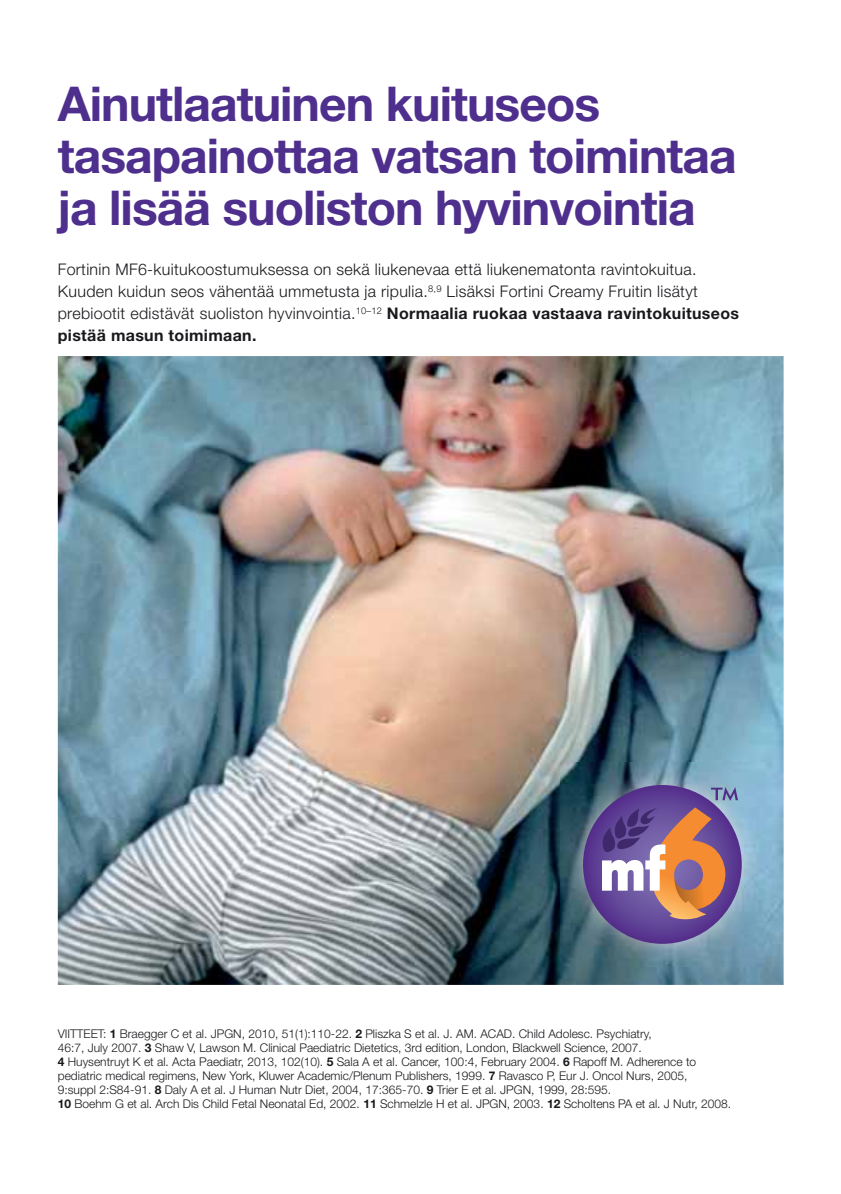
<style>
.page{position:relative;width:841px;height:1194px;background:#fff}
.page>*{position:absolute;margin:0;border:0;box-sizing:border-box;transform-origin:0 0}
.t1{font:700 48px/52px "Helvetica Neue LT Std";letter-spacing:-.02em;color:#4e2f8d}
.t2{font:300 16px/22px "Helvetica Neue LT Std";letter-spacing:.02em;color:#19181c}
.t3{font:300 12px/14px "Helvetica Neue LT Std";color:#19181c}
.s1{font-weight:700}
</style>
<div class="page">
<img style="left:58px;top:356px;width:725px;height:629px">
<img style="left:560px;top:762px;width:205px;height:204px">
<svg style="left:583px;top:785px;width:159px;height:158px;background:#856b8d"></svg>
<h1 class="t1" style="left:58px;top:84px;width:680px">Ainutlaatuinen kuituseos tasapainottaa vatsan toimintaa ja lisää suoliston hyvinvointia</h1>
<p class="t2" style="left:58px;top:261px;width:683px">Fortinin MF6-kuitukoostumuksessa on sekä liukenevaa että liukenematonta ravintokuitua.<br>Kuuden kuidun seos vähentää ummetusta ja ripulia.<sup>8,9</sup> Lisäksi Fortini Creamy Fruitin lisätyt prebiootit edistävät suoliston hyvinvointia.<sup>10–12</sup> <span class="s1">Normaalia ruokaa vastaava ravintokuituseos pistää masun toimimaan.</span></p>
<p class="t3" style="left:58px;top:1027px;width:675px">VIITTEET: <span class="s1">1</span> Braegger C et al. JPGN, 2010, 51(1):110-22. <span class="s1">2</span> Pliszka S et al. J. AM. ACAD. Child Adolesc. Psychiatry,<br>46:7, July 2007. <span class="s1">3</span> Shaw V, Lawson M. Clinical Paediatric Dietetics, 3rd edition, London, Blackwell Science, 2007.<br><span class="s1">4</span> Huysentruyt K et al. Acta Paediatr, 2013, 102(10). <span class="s1">5</span> Sala A et al. Cancer, 100:4, February 2004. <span class="s1">6</span> Rapoff M. Adherence to pediatric medical regimens, New York, Kluwer Academic/Plenum Publishers, 1999. <span class="s1">7</span> Ravasco P, Eur J. Oncol Nurs, 2005,<br>9:suppl 2:S84-91. <span class="s1">8</span> Daly A et al. J Human Nutr Diet, 2004, 17:365-70. <span class="s1">9</span> Trier E et al. JPGN, 1999, 28:595.<br><span class="s1">10</span> Boehm G et al. Arch Dis Child Fetal Neonatal Ed, 2002. <span class="s1">11</span> Schmelzle H et al. JPGN, 2003. <span class="s1">12</span> Scholtens PA et al. J Nutr, 2008.</p>
</div>
